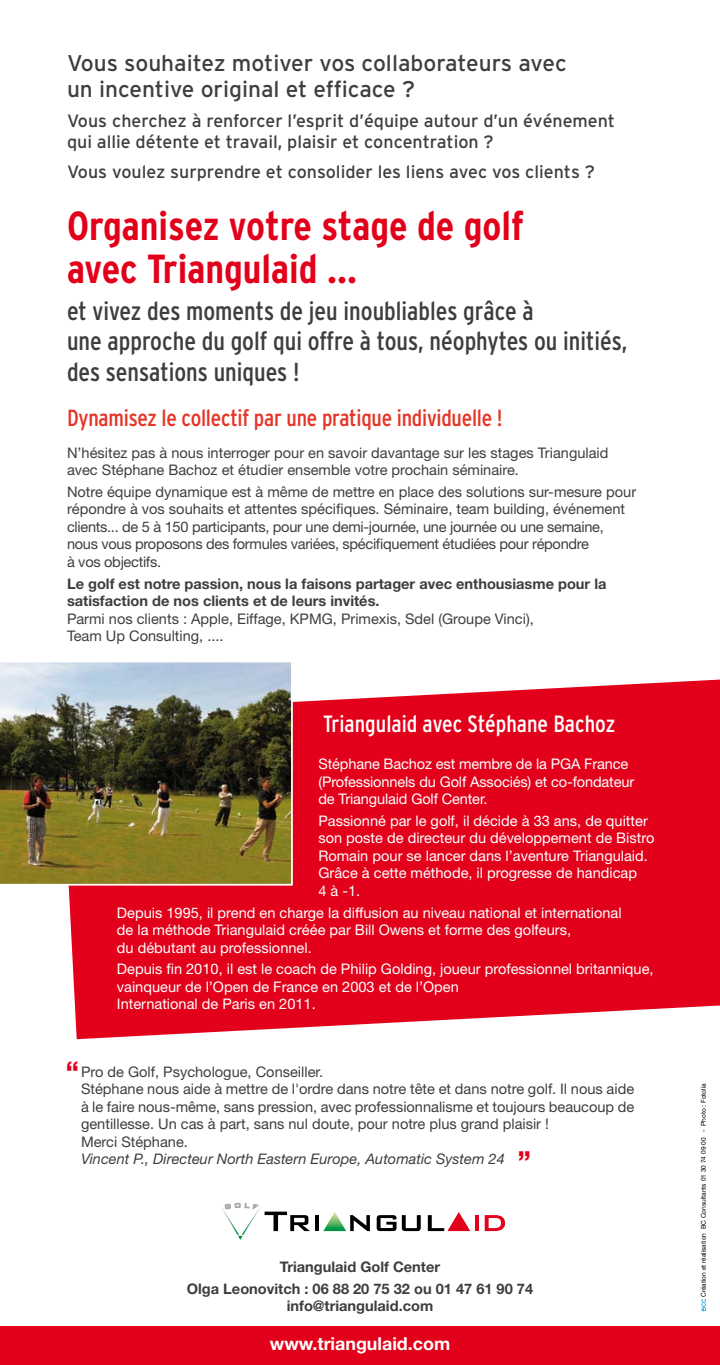
<style>
.page{position:relative;width:720px;height:1365px;background:#fff}
.page>*{position:absolute;margin:0;border:0;box-sizing:border-box;transform-origin:0 0}
.t1{font:700 condensed 40.6px/42.9px "Interstate";color:#e2001a}
.t2{font:800 26.25px "Helvetica Neue LT";color:#e2001a}
.t3{font:condensed 25.9px/30.6px "Interstate";color:#3e3d40}
.t4{font:condensed 23.45px "Interstate";color:#fff}
.t5{font:condensed 23.28px "Interstate";letter-spacing:-.01em;color:#e53527}
.t6{font:22.75px/25.9px "Interstate";color:#3e3d40}
.t7{font:17.85px/21.3px "Interstate";color:#3e3d40}
.t8{font:700 17.85px "Helvetica Neue LT";color:#fff}
.t9{font:14.53px/17.5px "Helvetica Neue LT";color:#fff}
.t10{font:14.53px/17.5px "Helvetica Neue LT";color:#3e3d40}
.t11{font:14.53px/17.5px "Helvetica Neue LT";letter-spacing:-.02em;color:#3e3d40}
.t12{font:700 14.53px/17.5px "Helvetica Neue LT";color:#3e3d40}
.t13{font:6.48px "Helvetica Neue LT";color:#000}
.s1{font-style:italic}
.s2{font-weight:800;font-size:26.25px;color:#e2001a}
</style>
<div class="page">
<svg style="left:68px;top:679px;width:651px;height:360px;background:#e4162e"></svg>
<img style="left:0;top:662px;width:293px;height:223px">
<div style="left:0;top:1326px;width:719px;height:38px;background:#e2001a"></div>
<hr style="left:315px;top:1214px;width:3px;height:16px;background:#000">
<hr style="left:475px;top:1214px;width:3px;height:16px;background:#e2001a">
<svg style="left:484px;top:1215px;width:21px;height:15px"></svg>
<svg style="left:324px;top:1212px;width:146px;height:18px"></svg>
<svg style="left:221px;top:1202px;width:89px;height:37px"></svg>
<svg style="left:701px;top:1298px;width:4px;height:13px"></svg>
<h3 class="t6" style="left:67px;top:50px;width:501px">Vous souhaitez motiver vos collaborateurs avec un incentive original et efficace ?</h3>
<p class="t7" style="left:67px;top:110px;width:549px">Vous cherchez à renforcer l’esprit d’équipe autour d’un événement qui allie détente et travail, plaisir et concentration ?</p>
<p class="t7" style="left:67px;top:161px;width:529px">Vous voulez surprendre et consolider les liens avec vos clients ?</p>
<h1 class="t1" style="left:67px;top:204px;width:458px">Organisez votre stage de golf avec Triangulaid ...</h1>
<h3 class="t3" style="left:67px;top:295px;width:562px">et vivez des moments de jeu inoubliables grâce à<br>une approche du golf qui offre à tous, néophytes ou initiés, des sensations uniques !</h3>
<h3 class="t5" style="left:67px;top:405px;width:437px">Dynamisez le collectif par une pratique individuelle !</h3>
<p class="t10" style="left:67px;top:443px;width:542px">N’hésitez pas à nous interroger pour en savoir davantage sur les stages Triangulaid avec Stéphane Bachoz et étudier ensemble votre prochain séminaire.</p>
<p class="t11" style="left:67px;top:482px;width:570px">Notre équipe dynamique est à même de mettre en place des solutions sur-mesure pour répondre à vos souhaits et attentes spécifiques. Séminaire, team building, événement clients... de 5 à 150 participants, pour une demi-journée, une journée ou une semaine, nous vous proposons des formules variées, spécifiquement étudiées pour répondre<br>à vos objectifs.</p>
<p class="t12" style="left:67px;top:574px;width:540px">Le golf est notre passion, nous la faisons partager avec enthousiasme pour la satisfaction de nos clients et de leurs invités.</p>
<p class="t10" style="left:67px;top:609px;width:468px">Parmi nos clients : Apple, Eiffage, KPMG, Primexis, Sdel (Groupe Vinci),<br>Team Up Consulting, ....</p>
<h3 class="t4" style="left:323px;top:711px;width:293px">Triangulaid avec Stéphane Bachoz</h3>
<p class="t9" style="left:318px;top:755px;width:317px">Stéphane Bachoz est membre de la PGA France (Professionnels du Golf Associés) et co-fondateur de Triangulaid Golf Center.</p>
<p class="t9" style="left:318px;top:811px;width:337px">Passionné par le golf, il décide à 33 ans, de quitter son poste de directeur du développement de Bistro Romain pour se lancer dans l’aventure Triangulaid.<br>Grâce à cette méthode, il progresse de handicap<br>4 à -1.</p>
<p class="t9" style="left:117px;top:903px;width:506px">Depuis 1995, il prend en charge la diffusion au niveau national et international de la méthode Triangulaid créée par Bill Owens et forme des golfeurs,<br>du débutant au professionnel.</p>
<p class="t9" style="left:117px;top:960px;width:538px">Depuis fin 2010, il est le coach de Philip Golding, joueur professionnel britannique, vainqueur de l’Open de France en 2003 et de l’Open<br>International de Paris en 2011.</p>
<h2 class="t2" style="left:66px;top:1055px;width:15px">“</h2>
<p class="t10" style="left:81px;top:1062px;width:554px">Pro de Golf, Psychologue, Conseiller.<br>Stéphane nous aide à mettre de l'ordre dans notre tête et dans notre golf. Il nous aide à le faire nous-même, sans pression, avec professionnalisme et toujours beaucoup de gentillesse. Un cas à part, sans nul doute, pour notre plus grand plaisir !<br>Merci Stéphane.<br><span class="s1">Vincent P., Directeur North Eastern Europe, Automatic System 24</span> <span class="s2">”</span></p>
<p class="t12" style="left:187px;top:1255px;width:348px;line-height:21.7px;text-align:center">Triangulaid Golf Center<br>Olga Leonovitch : 06 88 20 75 32 ou 01 47 61 90 74</p>
<p class="t12" style="left:286px;top:1296px;width:148px">info@triangulaid.com</p>
<p class="t8" style="left:270px;top:1332px;width:182px">www.triangulaid.com</p>
<p class="t13" style="left:699px;top:1296px;width:215px;rotate:-90deg">Création et réalisation BC Consultants 01 30 74 09 00 - Photo : Fotolia</p>
</div>
